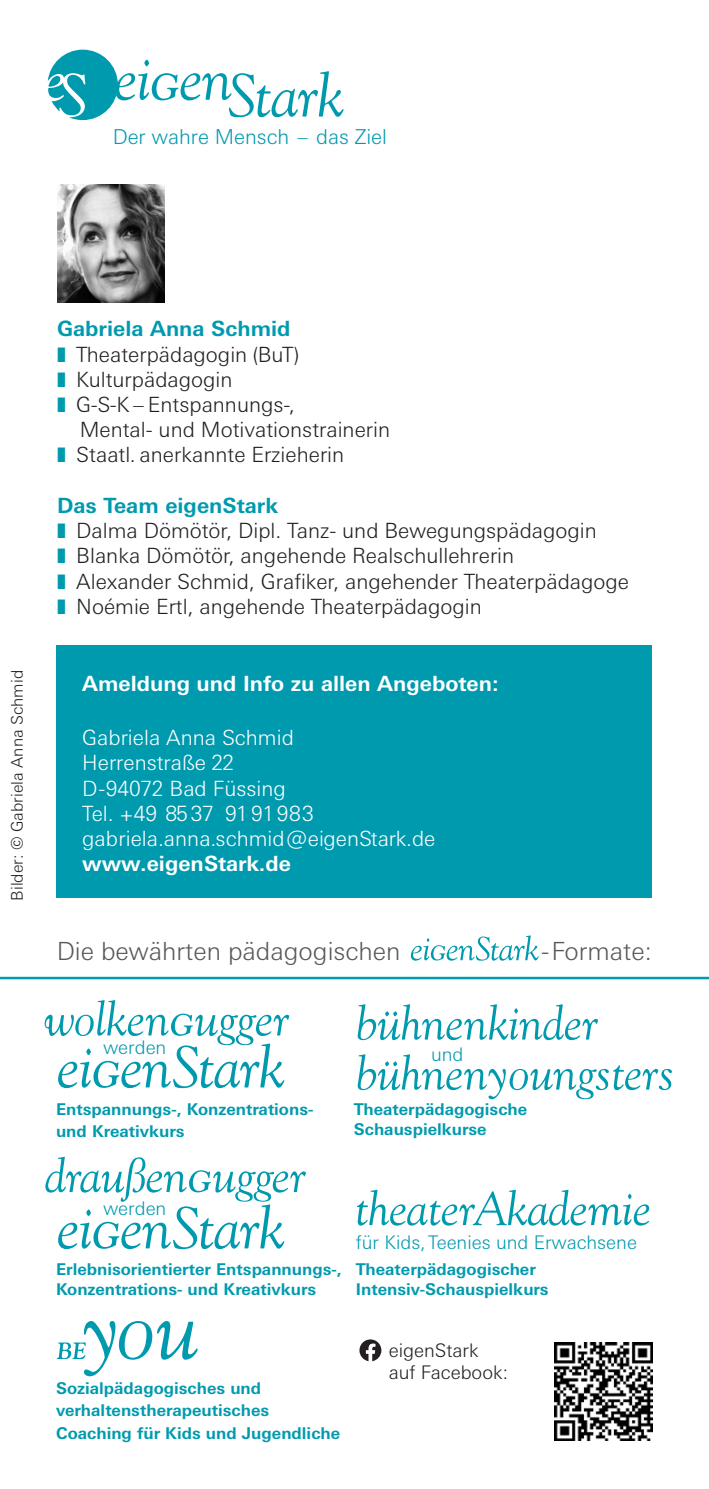
<style>
.page{position:relative;width:709px;height:1489px;background:#fff}
.page>*{position:absolute;margin:0;border:0;box-sizing:border-box;transform-origin:0 0}
.t1{font:300 25px "Univers Next Pro";color:#57585a}
.t2{font:300 21px/25.2px "Univers Next Pro";color:#231f20}
.t3{font:300 21px/25.2px "Univers Next Pro";color:#fff}
.t4{font:700 21px "Univers Next Pro";color:#fff}
.t5{font:700 21px "Univers Next Pro";color:#009aae}
.t6{font:300 20.5px "Univers Next Pro";color:#009aae}
.t7{font:300 18.75px "Univers Next Pro";color:#009aae}
.t8{font:300 18.75px/22.5px "Univers Next Pro";color:#231f20}
.t9{font:700 16.25px/22.5px "Univers Next Pro";color:#009aae}
.t10{font:300 16px "Univers Next Pro";color:#231f20}
.s1{color:#009aae}
.s2{font-weight:700;color:#009aae}
</style>
<div class="page">
<div style="left:56px;top:645px;width:595px;height:253px;background:#009aae"></div>
<img style="left:57px;top:184px;width:107px;height:118px">
<svg style="left:359px;top:1339px;width:22px;height:22px"></svg>
<svg style="left:411px;top:935px;width:127px;height:25px"></svg>
<hr style="left:0;top:976px;width:709px;height:3px;background:#009aae">
<img style="left:554px;top:1342px;width:98px;height:98px">
<svg style="left:48px;top:50px;width:295px;height:70px"></svg>
<svg style="left:57px;top:1321px;width:141px;height:55px"></svg>
<svg style="left:357px;top:1189px;width:292px;height:36px"></svg>
<svg style="left:45px;top:1000px;width:244px;height:88px"></svg>
<svg style="left:358px;top:1004px;width:240px;height:36px"></svg>
<svg style="left:358px;top:1054px;width:314px;height:45px"></svg>
<svg style="left:45px;top:1156px;width:261px;height:92px"></svg>
<p class="t6" style="left:113px;top:124px;width:276px">Der wahre Mensch – das Ziel</p>
<p class="t10" style="left:8px;top:900px;width:232px;rotate:-90deg">Bilder: © Gabriela Anna Schmid</p>
<p class="t5" style="left:57px;top:316px;width:235px">Gabriela Anna Schmid</p>
<p class="t2" style="left:57px;top:341px;width:244px"><span class="s1">❚</span> Theaterpädagogin (BuT)</p>
<p class="t2" style="left:57px;top:366px;width:177px"><span class="s1">❚</span> Kulturpädagogin</p>
<p class="t2" style="left:57px;top:392px;width:239px"><span class="s1">❚</span> G-S-K – Entspannungs-,</p>
<p class="t2" style="left:80px;top:417px;width:312px">Mental- und Motivationstrainerin</p>
<p class="t2" style="left:57px;top:442px;width:289px"><span class="s1">❚</span> Staatl. anerkannte Erzieherin</p>
<p class="t2" style="left:57px;top:492px;width:573px"><span class="s2">Das Team eigenStark<br></span><span class="s1">❚</span> Dalma Dömötör, Dipl. Tanz- und Bewegungspädagogin<br><span class="s1">❚</span> Blanka Dömötör, angehende Realschullehrerin<br><span class="s1">❚</span> Alexander Schmid, Grafiker, angehender Theaterpädagoge <span class="s1">❚</span> Noémie Ertl, angehende Theaterpädagogin</p>
<p class="t4" style="left:82px;top:671px;width:418px">Ameldung und Info zu allen Angeboten:</p>
<p class="t3" style="left:82px;top:725px;width:355px">Gabriela Anna Schmid<br>Herrenstraße 22<br>D-94072 Bad Füssing<br>Tel. +49 8537 91 91983 gabriela.anna.schmid@eigenStark.de</p>
<p class="t4" style="left:82px;top:851px;width:210px">www.eigenStark.de</p>
<p class="t1" style="left:57px;top:936px;width:345px">Die bewährten pädagogischen</p>
<p class="t1" style="left:541px;top:936px;width:112px">-Formate:</p>
<p class="t7" style="left:103px;top:1036px;width:65px">werden</p>
<p class="t7" style="left:431px;top:1043px;width:34px">und</p>
<p class="t9" style="left:56px;top:1097px;width:259px">Entspannungs-, Konzentrations&shy;und Kreativkurs</p>
<p class="t9" style="left:354px;top:1098px;width:175px;line-height:20px">Theaterpädagogische<br>Schauspielkurse</p>
<p class="t7" style="left:103px;top:1197px;width:65px">werden</p>
<p class="t7" style="left:356px;top:1231px;width:282px">für Kids, Teenies und Erwachsene</p>
<p class="t9" style="left:56px;top:1259px;width:287px;line-height:20px">Erlebnisorientierter Entspannungs-,<br>Konzentrations- und Kreativkurs</p>
<p class="t9" style="left:356px;top:1259px;width:194px;line-height:20px">Theaterpädagogischer<br>Intensiv-Schauspielkurs</p>
<p class="t9" style="left:56px;top:1376px;width:286px">Sozialpädagogisches und verhaltenstherapeutisches<br>Coaching für Kids und Jugendliche</p>
<p class="t8" style="left:389px;top:1338px;width:121px">eigenStark auf Facebook:</p>
</div>
